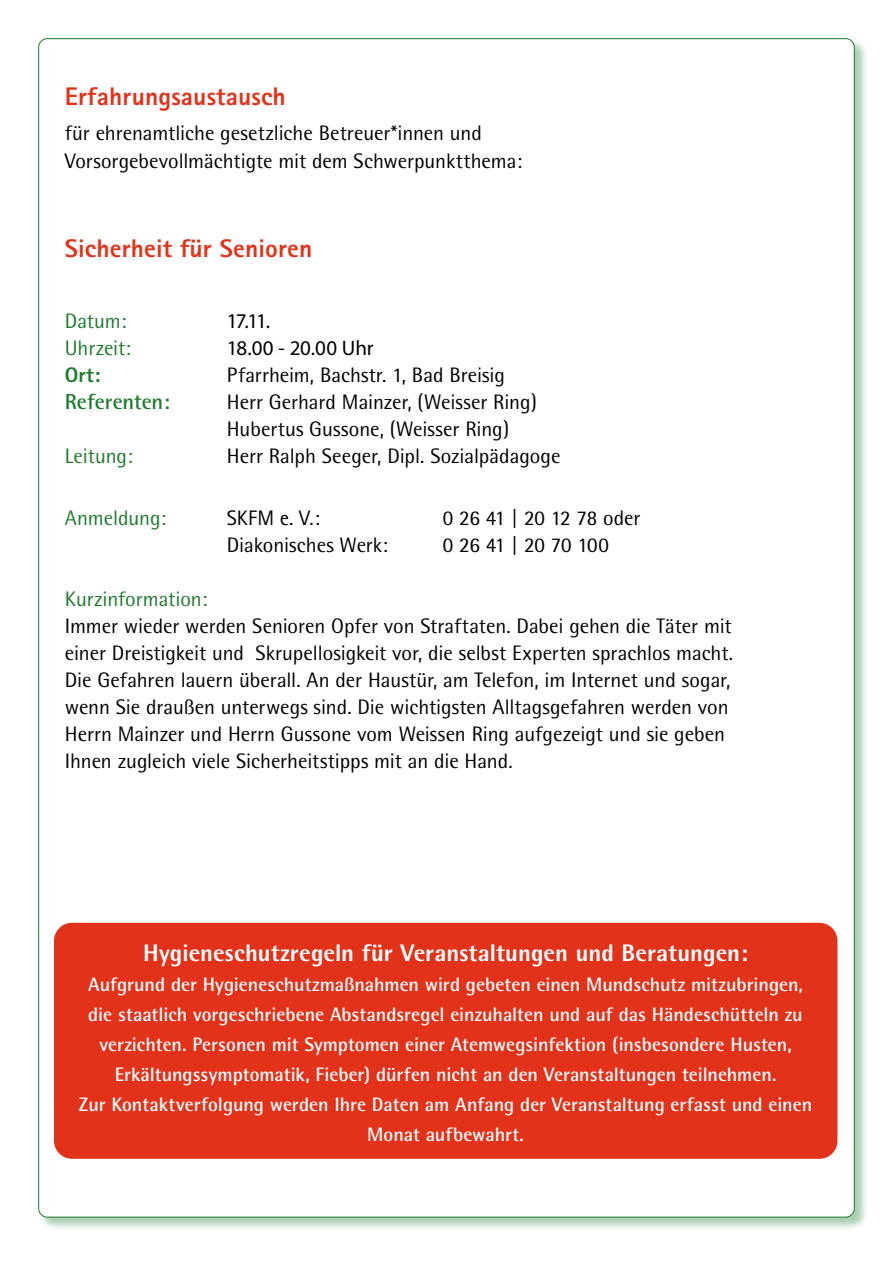
<style>
.page{position:relative;width:893px;height:1263px;background:#fff}
.page>*{position:absolute;margin:0;border:0;box-sizing:border-box;transform-origin:0 0}
.head-infos{font:800 25.5px "Rotis Sans Serif";letter-spacing:.005em;color:#e3321a}
.fliesstext{font:800 24px "Rotis Semi Sans";letter-spacing:.005em;color:#fff}
.head-infos-2{font:700 21.75px "Rotis Semi Sans";color:#1d7b2c}
.fliesstext-2{font:21px/27px "Rotis Semi Sans";letter-spacing:-.005em;color:#000}
.head-infos-3{font:21px/27px "Rotis Semi Sans";color:#000}
.fliesstext-3{font:21px "Rotis Semi Sans";letter-spacing:-.005em;color:#1d7b2c}
.head-infos-4{font:21px "Rotis Semi Sans";letter-spacing:-.005em;color:#1d7b2c}
.head-infos-5{font:21px "Myriad Pro";letter-spacing:-.01em;color:#000}
.fliesstext-4{font:21px "Rotis Sans Serif";color:#000}
.head-infos-6{font:800 21px "Rotis Sans Serif";color:#1d7b2c}
.fliesstext-5{font:700 19.5px/30px "Rotis Semi Sans";color:#fff;text-align:center}
</style>
<div class="page">
<div style="left:38px;top:38px;width:831px;height:1193px;background:#1d7b2c;opacity:.38"></div>
<div style="left:39px;top:39px;width:815px;height:1178px;background:#fff;border-radius:9px"></div>
<div style="left:54px;top:923px;width:783px;height:236px;background:#e3321a;border-radius:18px"></div>
<p class="head-infos" style="left:65px;top:80px;width:222px">Erfahrungsaustausch</p>
<p class="head-infos-3" style="left:65px;top:120px;width:459px">für ehrenamtliche gesetzliche Betreuer*innen und<br>Vorsorgebevollmächtigte mit dem Schwerpunktthema:</p>
<p class="head-infos" style="left:65px;top:232px;width:249px">Sicherheit für Senioren</p>
<p class="head-infos-4" style="left:65px;top:308px;width:63px">Datum:</p>
<p class="head-infos-5" style="left:227px;top:308px;width:45px">17.11.</p>
<p class="head-infos-4" style="left:65px;top:335px;width:68px">Uhrzeit:</p>
<p class="head-infos-5" style="left:227px;top:335px;width:148px">18.00 - 20.00 Uhr</p>
<p class="head-infos-6" style="left:65px;top:361px;width:37px">Ort:</p>
<p class="head-infos-3" style="left:227px;top:361px;width:280px">Pfarrheim, Bachstr. 1, Bad Breisig</p>
<p class="head-infos-2" style="left:65px;top:388px;width:106px">Referenten:</p>
<p class="head-infos-3" style="left:227px;top:388px;width:312px">Herr Gerhard Mainzer, (Weisser Ring)<br>Hubertus Gussone, (Weisser Ring)</p>
<p class="head-infos-4" style="left:65px;top:443px;width:70px">Leitung:</p>
<p class="head-infos-3" style="left:227px;top:442px;width:335px">Herr Ralph Seeger, Dipl. Sozialpädagoge</p>
<p class="fliesstext-3" style="left:65px;top:506px;width:103px">Anmeldung:</p>
<p class="fliesstext-4" style="left:227px;top:506px;width:94px">SKFM e. V.:</p>
<p class="fliesstext-2" style="left:443px;top:504px;width:199px">0 26 41 | 20 12 78 oder</p>
<p class="fliesstext-2" style="left:227px;top:531px;width:163px">Diakonisches Werk:</p>
<p class="fliesstext-2" style="left:443px;top:531px;width:168px">0 26 41 | 20 70 100</p>
<p class="fliesstext-3" style="left:65px;top:587px;width:144px">Kurzinformation:</p>
<p class="fliesstext-2" style="left:65px;top:612px;width:670px">Immer wieder werden Senioren Opfer von Straftaten. Dabei gehen die Täter mit einer Dreistigkeit und Skrupellosigkeit vor, die selbst Experten sprachlos macht.<br>Die Gefahren lauern überall. An der Haustür, am Telefon, im Internet und sogar, wenn Sie draußen unterwegs sind. Die wichtigsten Alltagsgefahren werden von Herrn Mainzer und Herrn Gussone vom Weissen Ring aufgezeigt und sie geben Ihnen zugleich viele Sicherheitstipps mit an die Hand.</p>
<p class="fliesstext" style="left:143px;top:938px;width:606px">Hygieneschutzregeln für Veranstaltungen und Beratungen:</p>
<p class="fliesstext-5" style="left:88px;top:969px;width:716px">Aufgrund der Hygieneschutzmaßnahmen wird gebeten einen Mundschutz mitzubringen, die staatlich vorgeschriebene Abstandsregel einzuhalten und auf das Händeschütteln zu verzichten. Personen mit Symptomen einer Atemwegsinfektion (insbesondere Husten, Erkältungssymptomatik, Fieber) dürfen nicht an den Veranstaltungen teilnehmen.</p>
<p class="fliesstext-5" style="left:79px;top:1089px;width:735px">Zur Kontaktverfolgung werden Ihre Daten am Anfang der Veranstaltung erfasst und einen<br>Monat aufbewahrt.</p>
</div>
